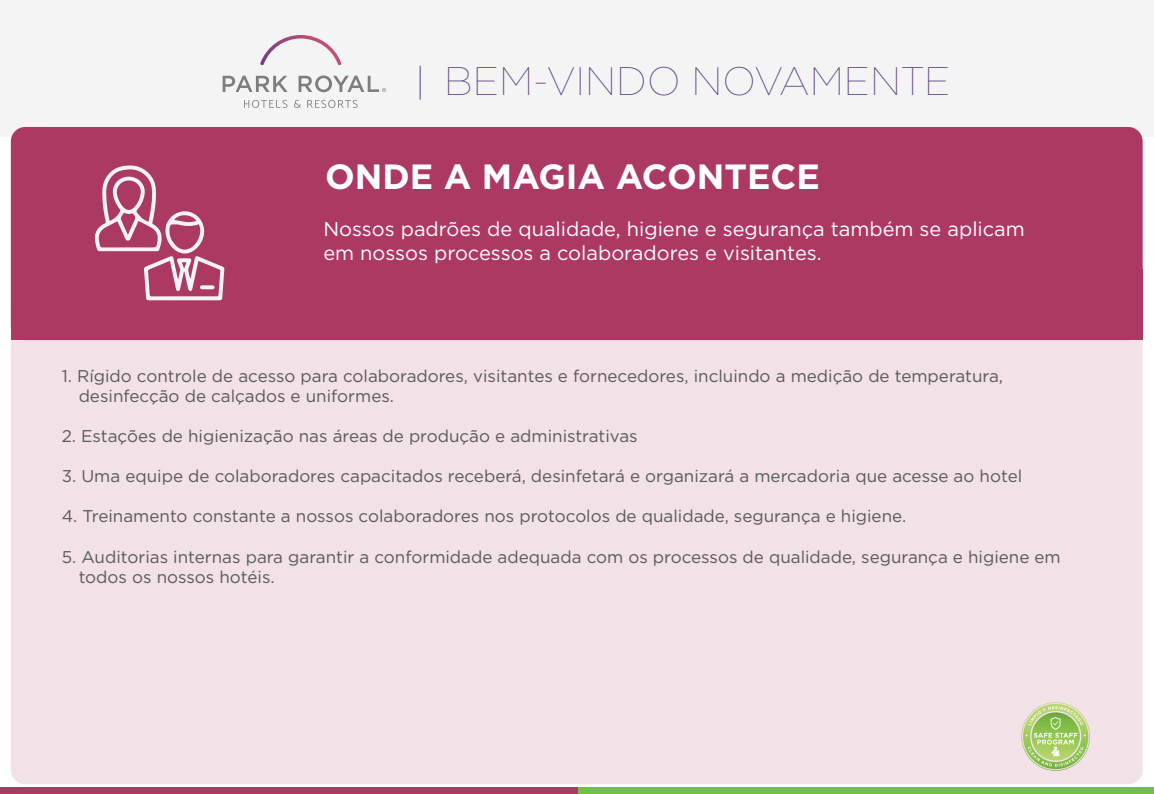
<style>
.page{position:relative;width:1154px;height:794px;background:#fff}
.page>*{position:absolute;margin:0;border:0;box-sizing:border-box;transform-origin:0 0}
.t1{font:100 39.7px "Gotham";color:#573c81}
.t2{font:700 35px "Gotham";color:#fff}
.t3{font:20px/24px "Gotham";color:#fff}
.t4{font:17px/20px "Gotham";color:#58595b}
</style>
<div class="page">
<div style="left:0;top:0;width:1153px;height:136px;background:#f4f4f4"></div>
<div style="left:577px;top:788px;width:576px;height:6px;background:#73be44"></div>
<div style="left:0;top:788px;width:577px;height:6px;background:#ac3964"></div>
<div style="left:11px;top:127px;width:1131px;height:213px;background:#ac3964;border-radius:14px"></div>
<div style="left:11px;top:289px;width:1131px;height:495px;background:#f2e1e7;border-radius:14px"></div>
<div style="left:11px;top:269px;width:1131px;height:71px;background:#ac3964"></div>
<svg style="left:95px;top:165px;width:129px;height:135px"></svg>
<svg style="left:294px;top:100px;width:7px;height:8px"></svg>
<svg style="left:307px;top:100px;width:50px;height:8px"></svg>
<svg style="left:244px;top:100px;width:43px;height:8px"></svg>
<svg style="left:222px;top:76px;width:65px;height:16px"></svg>
<svg style="left:260px;top:35px;width:81px;height:30px"></svg>
<svg style="left:298px;top:75px;width:88px;height:17px"></svg>
<hr style="left:419px;top:66px;width:1px;height:34px;background:#573c81">
<svg style="left:1021px;top:702px;width:69px;height:69px"></svg>
<h1 class="t1" style="left:444px;top:57px;width:508px">BEM-VINDO NOVAMENTE</h1>
<h2 class="t2" style="left:325px;top:154px;width:496px">ONDE A MAGIA ACONTECE</h2>
<p class="t3" style="left:323px;top:216px;width:703px">Nossos padrões de qualidade, higiene e segurança também se aplicam em nossos processos a colaboradores e visitantes.</p>
<p class="t4" style="left:79px;top:366px;width:925px;text-indent:-17px">1. Rígido controle de acesso para colaboradores, visitantes e fornecedores, incluindo a medição de temperatura, desinfecção de calçados e uniformes.</p>
<p class="t4" style="left:62px;top:426px;width:577px">2. Estações de higienização nas áreas de produção e administrativas</p>
<p class="t4" style="left:62px;top:466px;width:962px">3. Uma equipe de colaboradores capacitados receberá, desinfetará e organizará a mercadoria que acesse ao hotel</p>
<p class="t4" style="left:62px;top:506px;width:846px">4. Treinamento constante a nossos colaboradores nos protocolos de qualidade, segurança e higiene.</p>
<p class="t4" style="left:79px;top:546px;width:983px;text-indent:-17px">5. Auditorias internas para garantir a conformidade adequada com os processos de qualidade, segurança e higiene em todos os nossos hotéis.</p>
</div>
